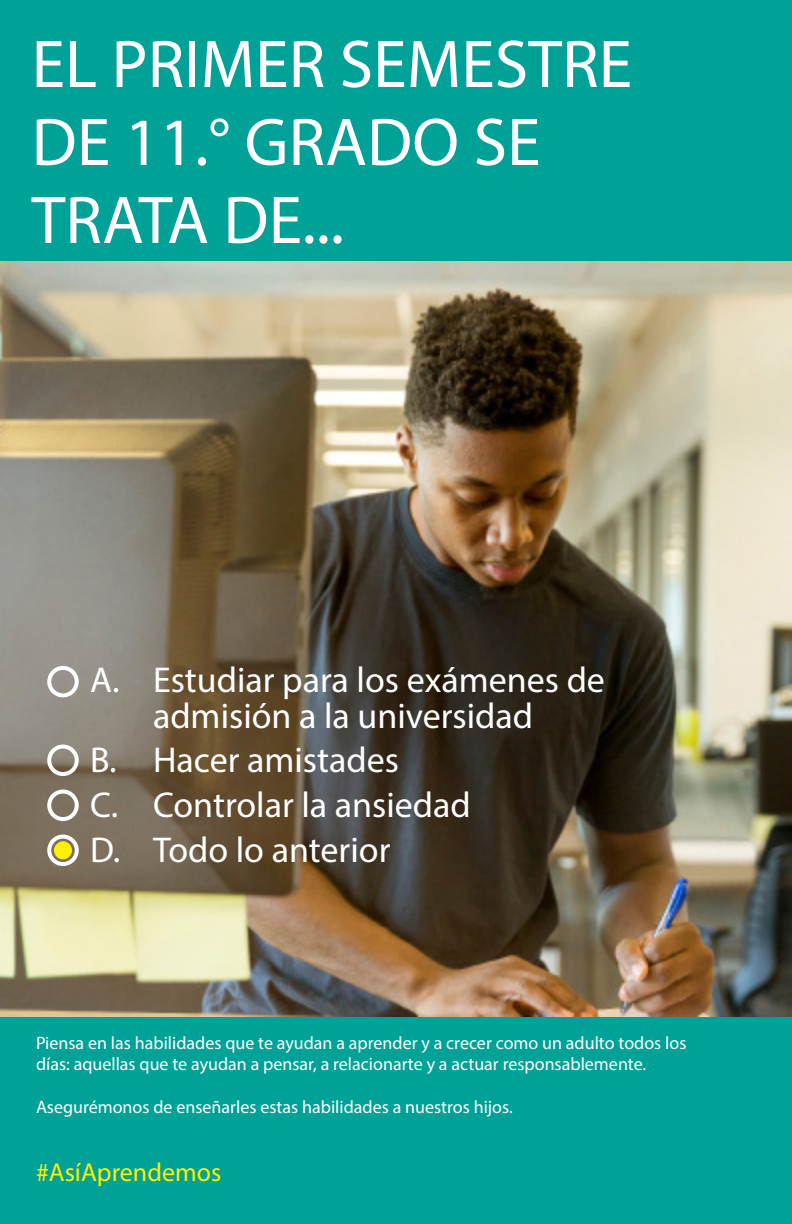
<style>
.page{position:relative;width:792px;height:1224px;background:#00a197}
.page>*{position:absolute;margin:0;border:0;box-sizing:border-box;transform-origin:0 0}
.t1{font:68px "Myriad Pro";color:#fff}
.t2{font:36px "Myriad Pro";color:#fff}
.t3{font:26px "Myriad Pro";color:#fff101}
.t4{font:18px/21.6px "Myriad Pro";color:#fff}
</style>
<div class="page">
<img style="left:0;top:261px;width:792px;height:756px">
<div style="left:47px;top:745px;width:32px;height:31px;border:4px solid #fff;border-radius:50%"></div>
<div style="left:47px;top:666px;width:32px;height:31px;border:4px solid #fff;border-radius:50%"></div>
<div style="left:47px;top:790px;width:32px;height:31px;border:4px solid #fff;border-radius:50%"></div>
<div style="left:47px;top:835px;width:32px;height:31px;border:4px solid #fff;border-radius:50%"></div>
<div style="left:54px;top:841px;width:18px;height:18px;background:#fff101;border-radius:50%"></div>
<p class="t1" style="left:32px;top:22px;width:602px">EL PRIMER SEMESTRE</p>
<p class="t1" style="left:32px;top:100px;width:511px">DE 11.° GRADO SE</p>
<p class="t1" style="left:32px;top:178px;width:314px">TRATA DE...</p>
<p class="t2" style="left:90px;top:658px;width:517px">A. Estudiar para los exámenes de</p>
<p class="t2" style="left:153px;top:694px;width:382px">admisión a la universidad</p>
<p class="t2" style="left:90px;top:737px;width:311px">B. Hacer amistades</p>
<p class="t2" style="left:90px;top:782px;width:382px">C. Controlar la ansiedad</p>
<p class="t2" style="left:90px;top:827px;width:302px">D. Todo lo anterior</p>
<p class="t4" style="left:36px;top:1031px;width:652px">Piensa en las habilidades que te ayudan a aprender y a crecer como un adulto todos los días: aquellas que te ayudan a pensar, a relacionarte y a actuar responsablemente.</p>
<p class="t4" style="left:36px;top:1096px;width:478px">Asegurémonos de enseñarles estas habilidades a nuestros hijos.</p>
<p class="t3" style="left:36px;top:1156px;width:187px">#AsíAprendemos</p>
</div>
